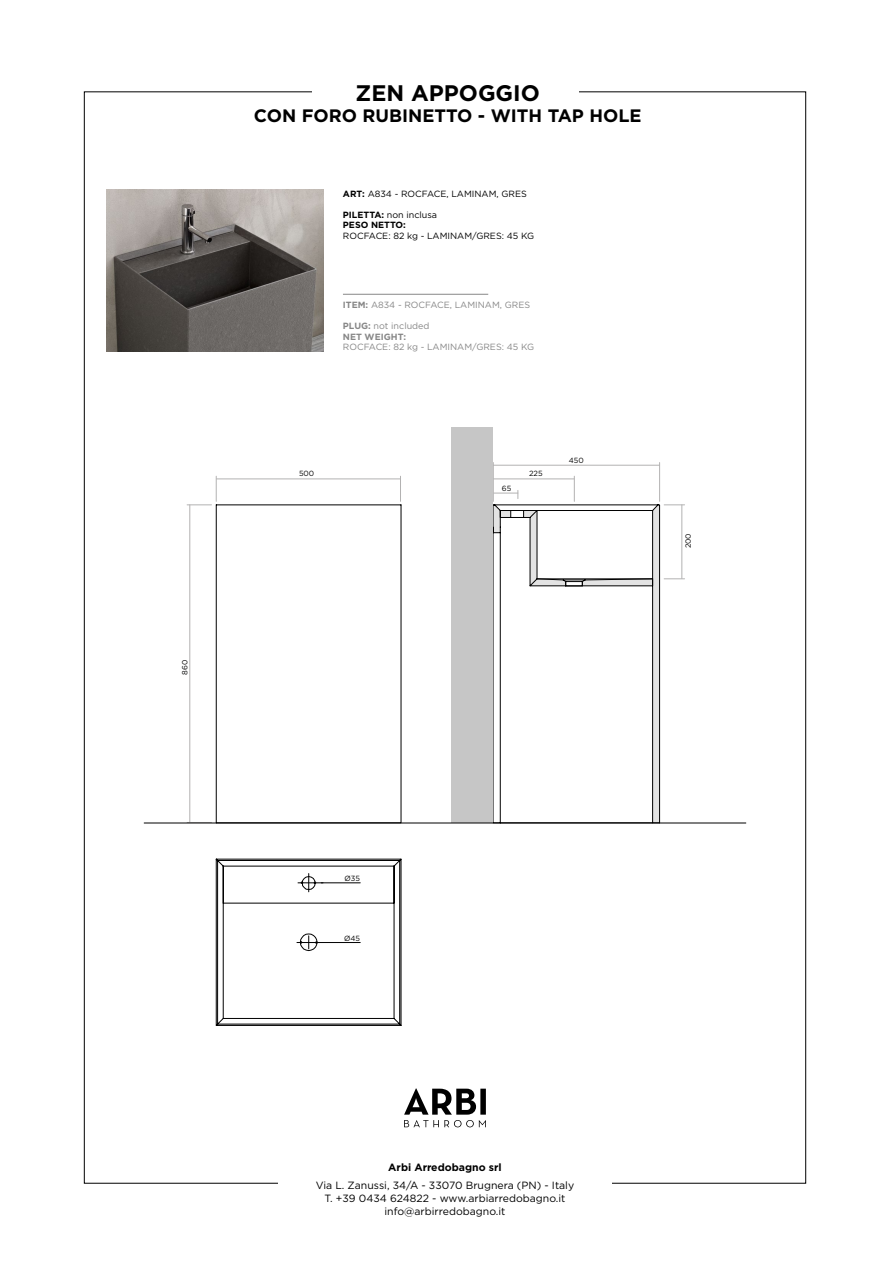
<style>
.page{position:relative;width:893px;height:1263px;background:#fff}
.page>*{position:absolute;margin:0;border:0;box-sizing:border-box;transform-origin:0 0}
.t1{font:700 22.5px "Gotham";color:#000}
.t2{font:700 18px "Gotham";color:#000}
.t3{font:10.5px/12.6px "Gotham";color:#000;text-align:center}
.t4{font:700 10.5px "Gotham";color:#000}
.t5{font:9px "Gotham";color:#878787}
.t6{font:9px "Gotham";color:#000}
.t7{font:700 9px/10.5px "Gotham";color:#000}
.t8{font:700 9px/10.5px "Gotham";color:#878787}
.t9{font:7.5px "Gotham";color:#000}
.s1{font-weight:700}
.s2{font-weight:400}
</style>
<div class="page">
<svg style="left:404px;top:1088px;width:82px;height:39px"></svg>
<svg style="left:216px;top:504px;width:185px;height:319px"></svg>
<hr style="left:343px;top:294px;width:145px;height:1px;background:#878787">
<img style="left:106px;top:189px;width:217px;height:163px">
<hr style="left:217px;top:479px;width:183px;height:1px;background:#b3b2b2">
<svg style="left:400px;top:476px;width:1px;height:25px"></svg>
<hr style="left:190px;top:505px;width:1px;height:317px;background:#b3b2b2">
<svg style="left:187px;top:822px;width:25px;height:1px"></svg>
<svg style="left:187px;top:476px;width:30px;height:30px"></svg>
<hr style="left:493px;top:462px;width:1px;height:39px;background:#b3b2b2">
<hr style="left:493px;top:465px;width:166px;height:1px;background:#b3b2b2">
<hr style="left:659px;top:462px;width:1px;height:39px;background:#b3b2b2">
<svg style="left:493px;top:476px;width:192px;height:347px"></svg>
<svg style="left:216px;top:859px;width:186px;height:167px"></svg>
<div style="left:452px;top:428px;width:41px;height:395px;background:#c6c6c6"></div>
<hr style="left:144px;top:823px;width:602px;height:1px;background:#000">
<p class="t9" style="left:180px;top:675px;width:16px;rotate:-90deg">860</p>
<h1 class="t1" style="left:355px;top:78px;width:186px">ZEN APPOGGIO</h1>
<h2 class="t2" style="left:254px;top:104px;width:389px">CON FORO RUBINETTO - WITH TAP HOLE</h2>
<p class="t6" style="left:343px;top:188px;width:185px"><span class="s1">ART:</span> A834 - ROCFACE, LAMINAM, GRES</p>
<p class="t7" style="left:343px;top:209px;width:96px">PILETTA: <span class="s2">non inclusa<br></span>PESO NETTO:</p>
<p class="t6" style="left:343px;top:230px;width:193px">ROCFACE: 82 kg - LAMINAM/GRES: 45 KG</p>
<p class="t5" style="left:343px;top:299px;width:189px"><span class="s1">ITEM:</span> A834 - ROCFACE, LAMINAM, GRES</p>
<p class="t8" style="left:343px;top:321px;width:88px">PLUG: <span class="s2">not included<br></span>NET WEIGHT:</p>
<p class="t5" style="left:343px;top:341px;width:193px">ROCFACE: 82 kg - LAMINAM/GRES: 45 KG</p>
<p class="t9" style="left:299px;top:469px;width:17px">500</p>
<p class="t9" style="left:502px;top:483px;width:11px">65</p>
<p class="t9" style="left:529px;top:469px;width:15px">225</p>
<p class="t9" style="left:569px;top:455px;width:16px">450</p>
<p class="t9" style="left:683px;top:548px;width:17px;rotate:-90deg">200</p>
<p class="t9" style="left:344px;top:873px;width:17px">Ø35</p>
<p class="t9" style="left:344px;top:933px;width:17px">Ø45</p>
<p class="t4" style="left:388px;top:1161px;width:115px">Arbi Arredobagno srl</p>
<p class="t3" style="left:316px;top:1179px;width:260px">Via L. Zanussi, 34/A - 33070 Brugnera (PN) - Italy<br>T. +39 0434 624822 - www.arbiarredobagno.it info@arbirredobagno.it</p>
</div>
